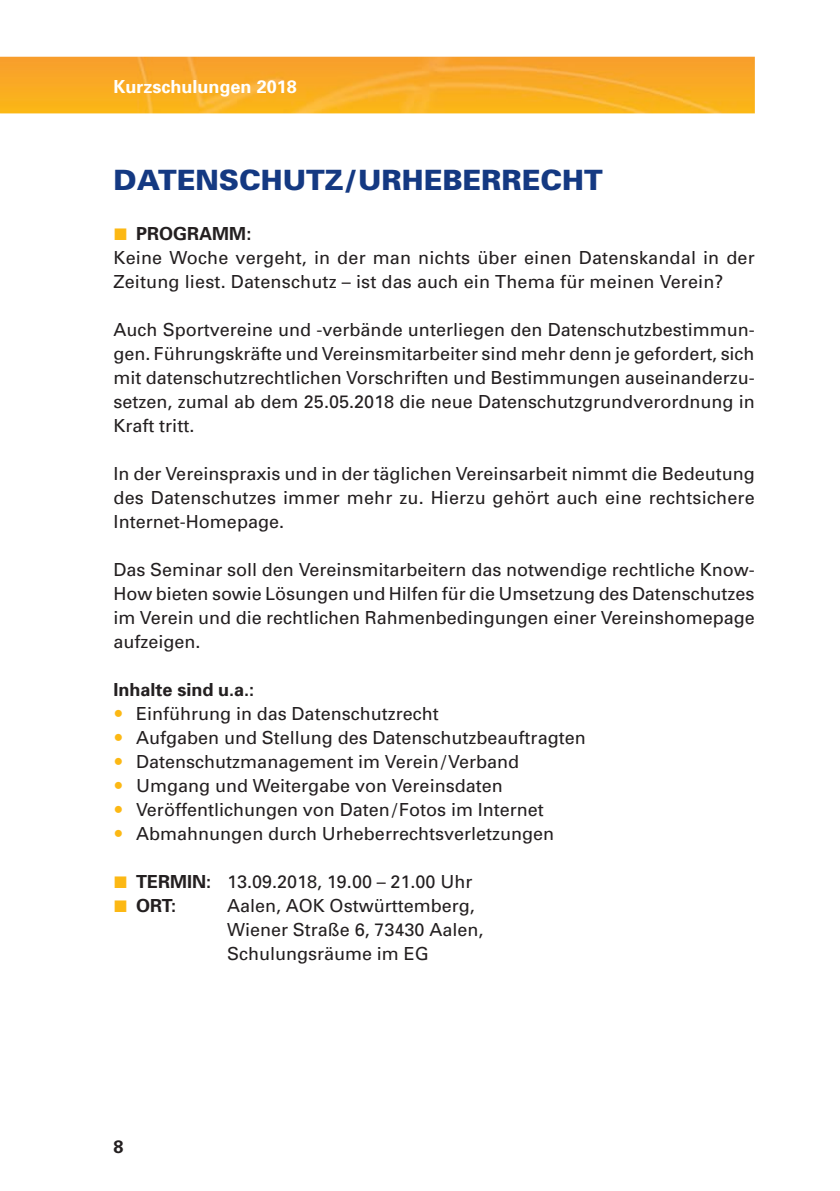
<style>
.page{position:relative;width:840px;height:1191px;background:#fff}
.page>*{position:absolute;margin:0;border:0;box-sizing:border-box;transform-origin:0 0}
.t1{font:900 28px "Univers";color:#143982}
.t2{font:18px/24px "Univers";color:#231f20}
.t3{font:700 18px "Univers";color:#231f20}
.t4{font:700 18px "Univers";color:#fff}
.s1{font-weight:700}
</style>
<div class="page">
<img style="left:0;top:57px;width:754px;height:56px">
<p class="t4" style="left:113px;top:75px;width:185px">Kurzschulungen 2018</p>
<h1 class="t1" style="left:113px;top:163px;width:490px">DATENSCHUTZ / URHEBERRECHT</h1>
<p class="t3" style="left:136px;top:222px;width:117px">PROGRAMM:</p>
<p class="t2" style="left:113px;top:245px;width:642px">Keine Woche vergeht, in der man nichts über einen Datenskandal in der<br>Zeitung liest. Datenschutz – ist das auch ein Thema für meinen Verein?</p>
<p class="t2" style="left:113px;top:317px;width:642px;text-align:justify">Auch Sportvereine und -verbände unterliegen den Datenschutzbestimmun&shy;gen. Führungskräfte und Vereinsmitarbeiter sind mehr denn je gefordert, sich mit datenschutzrechtlichen Vorschriften und Bestimmungen auseinanderzu&shy;setzen, zumal ab dem 25.05.2018 die neue Datenschutzgrundverordnung in Kraft tritt.</p>
<p class="t2" style="left:113px;top:461px;width:642px;text-align:justify">In der Vereinspraxis und in der täglichen Vereinsarbeit nimmt die Bedeutung des Datenschutzes immer mehr zu. Hierzu gehört auch eine rechtsichere Internet-Homepage.</p>
<p class="t2" style="left:113px;top:557px;width:642px;text-align:justify">Das Seminar soll den Vereinsmitarbeitern das notwendige rechtliche Know-How bieten sowie Lösungen und Hilfen für die Umsetzung des Datenschutzes im Verein und die rechtlichen Rahmenbedingungen einer Vereinshomepage aufzeigen.</p>
<p class="t3" style="left:113px;top:678px;width:142px">Inhalte sind u.a.:</p>
<p class="t2" style="left:136px;top:701px;width:451px">Einführung in das Datenschutzrecht<br>Aufgaben und Stellung des Datenschutzbeauftragten Datenschutzmanagement im Verein / Verband Umgang und Weitergabe von Vereinsdaten Veröffentlichungen von Daten / Fotos im Internet Abmahnungen durch Urheberrechtsverletzungen</p>
<p class="t2" style="left:136px;top:869px;width:337px"><span class="s1">TERMIN:</span> 13.09.2018, 19.00 – 21.00 Uhr<br><span class="s1">ORT:</span></p>
<p class="t2" style="left:227px;top:893px;width:258px">Aalen, AOK Ostwürttemberg,<br>Wiener Straße 6, 73430 Aalen,<br>Schulungsräume im EG</p>
<p class="t3" style="left:113px;top:1134px;width:12px">8</p>
</div>
